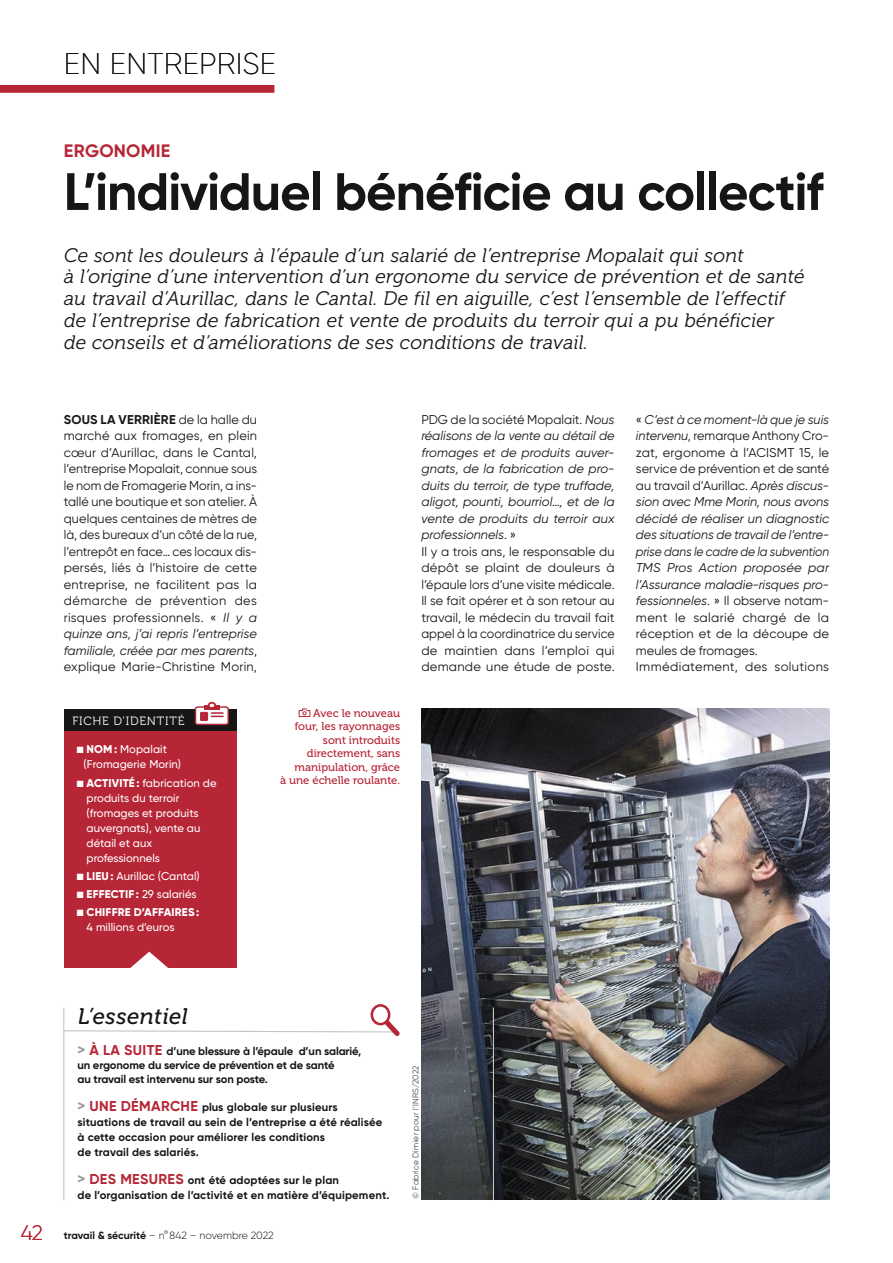
<style>
.page{position:relative;width:893px;height:1263px;background:#fff}
.page>*{position:absolute;margin:0;border:0;box-sizing:border-box;transform-origin:0 0}
.t1{font:700 52.5px "Gilroy";letter-spacing:-.02em;color:#151616}
.t2{font:200 30px "Gilroy";letter-spacing:.01em;color:#151616}
.t3{font:italic 22.5px "Museo 500";letter-spacing:.025em;color:#151616}
.t4{font:italic 19.5px/21.8px "Museo 300";letter-spacing:.015em;color:#151616}
.t5{font:700 18px "Gilroy";letter-spacing:.015em;color:#b62636}
.t6{font:12.75px/16.5px "Gilroy";letter-spacing:.005em;color:#151616;text-align:justify}
.t7{font:italic 12.75px/16.5px "Gilroy";color:#151616}
.t8{font:12px "Museo 300";letter-spacing:.07em;color:#fff}
.t9{font:700 11.25px/15px "Gilroy";letter-spacing:.005em;color:#151616}
.t10{font:500 11.25px/15px "Gilroy";letter-spacing:.005em;color:#fff}
.t11{font:11.25px/13.5px "Museo 500";color:#b62636;text-align:right}
.t12{font:800 11.25px/15px "Gilroy";letter-spacing:.015em;color:#fff}
.t13{font:300 10.5px "Gilroy";letter-spacing:-.005em;color:#151616}
.t14{font:300 8.25px "Gilroy";letter-spacing:.025em;color:#151616}
.s1{font-weight:700}
.s2{font-style:italic}
.s3{font-style:normal}
.s4{font-weight:800}
.s5{font-weight:500}
.s6{font-size:15px;color:#999}
.s7{font-size:14.25px;color:#b62636}
.s8{font-size:21px;color:#b62636}
</style>
<div class="page">
<div style="left:0;top:85px;width:274px;height:8px;background:#b62636"></div>
<img style="left:421px;top:708px;width:408px;height:491px">
<svg style="left:298px;top:708px;width:13px;height:9px"></svg>
<div style="left:64px;top:709px;width:172px;height:23px;background:#151616"></div>
<svg style="left:194px;top:703px;width:35px;height:23px"></svg>
<div style="left:208px;top:702px;width:8px;height:7px;border:2px solid #b62636;border-radius:50%"></div>
<div style="left:64px;top:732px;width:172px;height:236px;background:#b62636"></div>
<svg style="left:130px;top:952px;width:38px;height:16px"></svg>
<svg style="left:64px;top:1015px;width:336px;height:26px"></svg>
<div style="left:372px;top:1005px;width:17px;height:19px;background:#fff;border-radius:50%"></div>
<div style="left:371px;top:1004px;width:19px;height:21px;border:3px solid #b62636;border-radius:50%"></div>
<hr style="left:493px;top:1008px;width:1px;height:192px;background:#c5c5c5">
<hr style="left:63px;top:1008px;width:1px;height:192px;background:#c5c5c5">
<h2 class="t2" style="left:64px;top:50px;width:213px">EN ENTREPRISE</h2>
<h3 class="t5" style="left:64px;top:145px;width:108px">ERGONOMIE</h3>
<h1 class="t1" style="left:64px;top:173px;width:761px">L’individuel bénéficie au collectif</h1>
<p class="t4" style="left:64px;top:246px;width:742px">Ce sont les douleurs à l’épaule d’un salarié de l’entreprise Mopalait qui sont<br>à l’origine d’une intervention d’un ergonome du service de prévention et de santé au travail d’Aurillac, dans le Cantal. De fil en aiguille, c’est l’ensemble de l’effectif de l’entreprise de fabrication et vente de produits du terroir qui a pu bénéficier<br>de conseils et d’améliorations de ses conditions de travail.</p>
<p class="t6" style="left:64px;top:412px;width:195px"><span class="s1">SOUS LA VERRIÈRE</span> de la halle du marché aux fromages, en plein cœur d’Aurillac, dans le Cantal, l’entreprise Mopalait, connue sous le nom de Fromagerie Morin, a ins&shy;tallé une boutique et son atelier. À quelques centaines de mètres de là, des bureaux d’un côté de la rue, l’entrepôt en face… ces locaux dis&shy;persés, liés à l’histoire de cette entreprise, ne facilitent pas la démarche de prévention des risques professionnels. « <span class="s2">Il y a quinze ans, j’ai repris l’entreprise familiale, créée par mes parents</span>, explique Marie-Christine Morin,</p>
<p class="t7" style="left:636px;top:412px;width:195px"><span class="s3">«</span> C’est à ce moment-là que je suis intervenu<span class="s3">, remarque Anthony Cro&shy;zat, ergonome à l’ACISMT 15, le service de prévention et de santé au travail d’Aurillac.</span> Après discus&shy;sion avec Mme Morin, nous avons décidé de réaliser un diagnostic des situations de travail de l’entre&shy;prise dans le cadre de la subvention<br>TMS Pros Action proposée par l’Assurance maladie-risques pro&shy;fessionneles<span class="s3">. » Il observe notam&shy;ment le salarié chargé de la réception et de la découpe de meules de fromages.<br>Immédiatement, des solutions</span></p>
<p class="t6" style="left:421px;top:412px;width:195px;text-align:left">PDG de la société Mopalait. <span class="s2">Nous réalisons de la vente au détail de fromages et de produits auver&shy;gnats, de la fabrication de pro&shy;duits du terroir, de type truffade, aligot, pounti, bourriol…, et de la vente de produits du terroir aux professionnels</span>. »<br>Il y a trois ans, le responsable du dépôt se plaint de douleurs à l’épaule lors d’une visite médicale.<br>Il se fait opérer et à son retour au travail, le médecin du travail fait appel à la coordinatrice du service de maintien dans l’emploi qui demande une étude de poste.</p>
<p class="t8" style="left:73px;top:714px;width:114px">FICHE D’IDENTITÉ</p>
<p class="t10" style="left:84px;top:743px;width:99px;text-indent:-7px">■ <span class="s4">NOM :</span> Mopalait (Fromagerie Morin)</p>
<p class="t10" style="left:87px;top:776px;width:131px;text-indent:-10px">■ <span class="s4">ACTIVITÉ :</span> fabrication de produits du terroir (fromages et produits auvergnats), vente au détail et aux professionnels</p>
<p class="t10" style="left:77px;top:869px;width:124px">■ <span class="s4">LIEU:</span> Aurillac (Cantal)</p>
<p class="t10" style="left:77px;top:888px;width:121px">■ <span class="s4">EFFECTIF :</span> 29 salariés</p>
<p class="t12" style="left:87px;top:906px;width:114px;text-indent:-10px">■ CHIFFRE D’AFFAIRES:<br><span class="s5">4 millions d’euros</span></p>
<p class="t11" style="left:280px;top:707px;width:122px">Avec le nouveau<br>four, les rayonnages sont introduits directement, sans manipulation, grâce<br>à une échelle roulante.</p>
<h3 class="t3" style="left:78px;top:1003px;width:112px">L’essentiel</h3>
<p class="t9" style="left:77px;top:1045px;width:285px;line-height:14.2px"><span class="s6">&gt;</span> <span class="s7">À LA SUITE</span> d’une blessure à l’épaule d’un salarié, un ergonome du service de prévention et de santé<br>au travail est intervenu sur son poste.</p>
<p class="t9" style="left:77px;top:1101px;width:306px"><span class="s6">&gt;</span> <span class="s7">UNE DÉMARCHE</span> plus globale sur plusieurs situations de travail au sein de l’entreprise a été réalisée à cette occasion pour améliorer les conditions<br>de travail des salariés.</p>
<p class="t9" style="left:77px;top:1173px;width:314px"><span class="s6">&gt;</span> <span class="s7">DES MESURES</span> ont été adoptées sur le plan<br>de l’organisation de l’activité et en matière d’équipement.</p>
<p class="t13" style="left:21px;top:1231px;width:254px"><span class="s8">42</span> <span class="s1">travail &amp; sécurité</span> – n°842 – novembre 2022</p>
<p class="t14" style="left:412px;top:1199px;width:135px;rotate:-90deg">© Fabrice Dimier pour l’INRS/2022</p>
</div>
